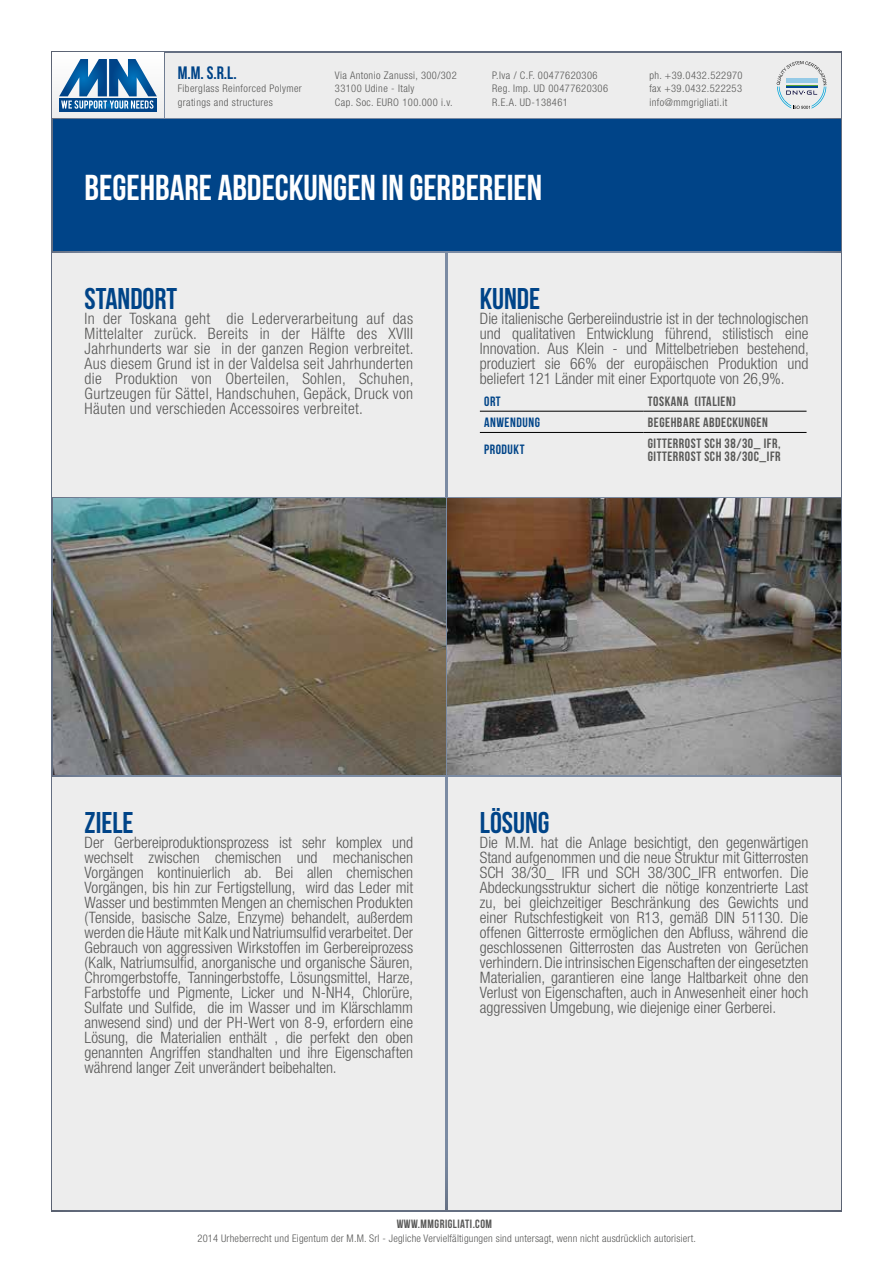
<style>
.page{position:relative;width:893px;height:1263px;background:#fff}
.page>*{position:absolute;margin:0;border:0;box-sizing:border-box;transform-origin:0 0}
.t1{font:36px "Bebas Neue";color:#fff}
.t2{font:30px "Bebas Neue";color:#048}
.t3{font:18px "Bebas Neue";color:#048}
.t4{font:300 condensed 15.75px/15px "Helvetica Neue LT Std";color:#575756;text-align:justify}
.t5{font:13.5px/13.5px "Bebas Neue";letter-spacing:.04em;color:#575756}
.t6{font:13.5px "Bebas Neue";letter-spacing:.04em;color:#048}
.t7{font:12px "Bebas Neue";letter-spacing:.04em;color:#575756}
.t8{font:300 condensed 10.5px/13.5px "Helvetica Neue LT Std";letter-spacing:.04em;color:#575756}
.t9{font:300 condensed 10.5px "Helvetica Neue LT Std";letter-spacing:.02em;color:#575756}
</style>
<div class="page">
<div style="left:50px;top:50px;width:793px;height:1163px;background:#695551;opacity:.63"></div>
<div style="left:165px;top:53px;width:675px;height:64px;background:#ededed"></div>
<svg style="left:777px;top:61px;width:50px;height:48px"></svg>
<svg style="left:53px;top:53px;width:110px;height:64px"></svg>
<div style="left:59px;top:98px;width:98px;height:13px;background:#004c91"></div>
<svg style="left:59px;top:59px;width:98px;height:50px"></svg>
<div style="left:53px;top:119px;width:787px;height:132px;background:#048"></div>
<div style="left:53px;top:253px;width:392px;height:243px;background:#ededed"></div>
<div style="left:448px;top:253px;width:392px;height:243px;background:#ededed"></div>
<hr style="left:480px;top:411px;width:164px;height:1px;background:#000">
<hr style="left:644px;top:411px;width:162px;height:1px;background:#000">
<hr style="left:480px;top:432px;width:164px;height:1px;background:#000">
<hr style="left:644px;top:432px;width:162px;height:1px;background:#000">
<div style="left:53px;top:777px;width:392px;height:433px;background:#ededed"></div>
<div style="left:448px;top:777px;width:392px;height:433px;background:#ededed"></div>
<img style="left:53px;top:498px;width:392px;height:277px">
<img style="left:448px;top:498px;width:392px;height:277px">
<p class="t3" style="left:178px;top:63px;width:60px">M.M. S.R.L.</p>
<p class="t8" style="left:178px;top:82px;width:126px">Fiberglass Reinforced Polymer gratings and structures</p>
<p class="t8" style="left:335px;top:68px;width:123px">Via Antonio Zanussi, 300/302<br>33100 Udine - Italy<br>Cap. Soc. EURO 100.000 i.v.</p>
<p class="t8" style="left:492px;top:68px;width:117px">P.Iva / C.F. 00477620306<br>Reg. Imp. UD 00477620306<br>R.E.A. UD-138461</p>
<p class="t8" style="left:649px;top:68px;width:95px;text-align:justify">ph. +39.0432.522970 fax +39.0432.522253 info@mmgrigliati.it</p>
<h1 class="t1" style="left:85px;top:167px;width:459px">BEGEHBARE ABDECKUNGEN IN GERBEREIEN</h1>
<h2 class="t2" style="left:85px;top:282px;width:94px">STANDORT</h2>
<p class="t4" style="left:85px;top:311px;width:331px">In der Toskana geht die Lederverarbeitung auf das Mittelalter zurück. Bereits in der Hälfte des XVIII Jahrhunderts war sie in der ganzen Region verbreitet.<br>Aus diesem Grund ist in der Valdelsa seit Jahrhunderten die Produktion von Oberteilen, Sohlen, Schuhen, Gurtzeugen für Sättel, Handschuhen, Gepäck, Druck von Häuten und verschieden Accessoires verbreitet.</p>
<h2 class="t2" style="left:480px;top:282px;width:62px">KUNDE</h2>
<p class="t4" style="left:480px;top:311px;width:331px">Die italienische Gerbereiindustrie ist in der technologischen und qualitativen Entwicklung führend, stilistisch eine Innovation. Aus Klein - und Mittelbetrieben bestehend, produziert sie 66% der europäischen Produktion und beliefert 121 Länder mit einer Exportquote von 26,9%.</p>
<p class="t6" style="left:484px;top:394px;width:18px">ORT</p>
<p class="t5" style="left:648px;top:394px;width:89px">TOSKANA (ITALIEN)</p>
<p class="t6" style="left:484px;top:415px;width:57px">ANWENDUNG</p>
<p class="t5" style="left:648px;top:416px;width:122px">BEGEHBARE ABDECKUNGEN</p>
<p class="t6" style="left:484px;top:442px;width:42px">PRODUKT</p>
<p class="t5" style="left:648px;top:436px;width:134px">GITTERROST SCH 38/30_ IFR,<br>GITTERROST SCH 38/30C_IFR</p>
<h2 class="t2" style="left:85px;top:806px;width:51px">ZIELE</h2>
<p class="t4" style="left:85px;top:834px;width:330px">Der Gerbereiproduktionsprozess ist sehr komplex und wechselt zwischen chemischen und mechanischen Vorgängen kontinuierlich ab. Bei allen chemischen Vorgängen, bis hin zur Fertigstellung, wird das Leder mit Wasser und bestimmten Mengen an chemischen Produkten (Tenside, basische Salze, Enzyme) behandelt, außerdem werden die Häute mit Kalk und Natriumsulfid verarbeitet. Der Gebrauch von aggressiven Wirkstoffen im Gerbereiprozess (Kalk, Natriumsulfid, anorganische und organische Säuren, Chromgerbstoffe, Tanningerbstoffe, Lösungsmittel, Harze, Farbstoffe und Pigmente, Licker und N-NH4, Chlorüre, Sulfate und Sulfide, die im Wasser und im Klärschlamm anwesend sind) und der PH-Wert von 8-9, erfordern eine Lösung, die Materialien enthält , die perfekt den oben genannten Angriffen standhalten und ihre Eigenschaften während langer Zeit unverändert beibehalten.</p>
<h2 class="t2" style="left:480px;top:806px;width:71px">LÖSUNG</h2>
<p class="t4" style="left:480px;top:834px;width:330px">Die M.M. hat die Anlage besichtigt, den gegenwärtigen Stand aufgenommen und die neue Struktur mit Gitterrosten SCH 38/30_ IFR und SCH 38/30C_IFR entworfen. Die Abdeckungsstruktur sichert die nötige konzentrierte Last zu, bei gleichzeitiger Beschränkung des Gewichts und einer Rutschfestigkeit von R13, gemäß DIN 51130. Die offenen Gitterroste ermöglichen den Abfluss, während die geschlossenen Gitterrosten das Austreten von Gerüchen verhindern. Die intrinsischen Eigenschaften der eingesetzten Materialien, garantieren eine lange Haltbarkeit ohne den Verlust von Eigenschaften, auch in Anwesenheit einer hoch aggressiven Umgebung, wie diejenige einer Gerberei.</p>
<p class="t7" style="left:397px;top:1217px;width:97px">WWW.MMGRIGLIATI.COM</p>
<p class="t9" style="left:197px;top:1232px;width:500px">2014 Urheberrecht und Eigentum der M.M. Srl - Jegliche Vervielfältigungen sind untersagt, wenn nicht ausdrücklich autorisiert.</p>
</div>
